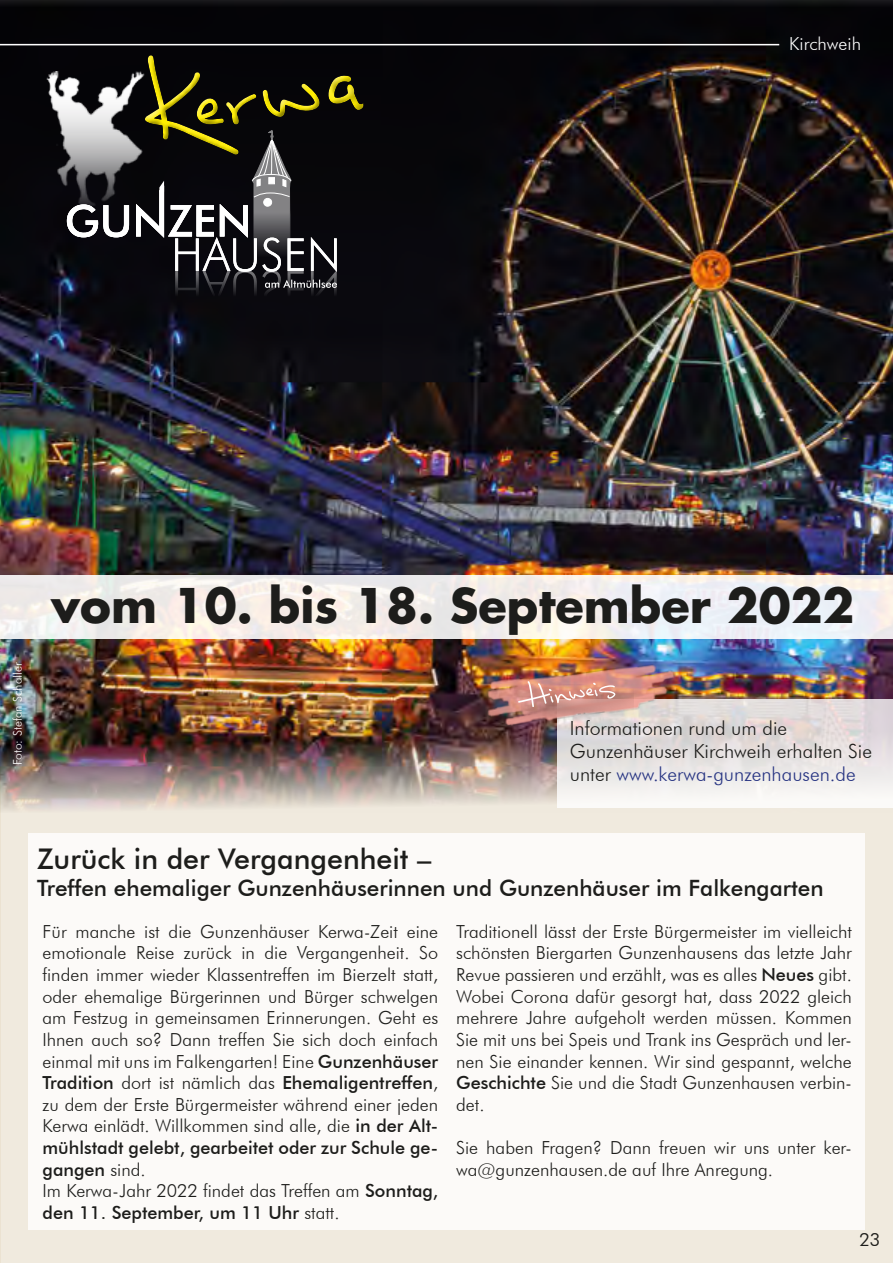
<style>
.page{position:relative;width:893px;height:1263px;background:#fff}
.page>*{position:absolute;margin:0;border:0;box-sizing:border-box;transform-origin:0 0}
.t1{font:700 46.5px "Futura LT Pro";color:#1d1d1b}
.t2{font:500 28.5px "Futura BT";color:#1d1d1b}
.t3{font:500 22.5px "Futura BT";color:#1d1d1b}
.t4{font:300 19.5px/23.4px "Futura BT";color:#1d1d1b}
.t5{font:300 18px/21.6px "Futura BT";color:#1d1d1b}
.t6{font:300 18px "Futura BT";color:#fff}
.t7{font:300 12px "Futura BT";color:#fff}
.s1{color:#283583}
.s2{font-weight:500}
</style>
<div class="page">
<div style="left:0;top:626px;width:893px;height:637px;background:#f0eade"></div>
<img style="left:0;top:0;width:893px;height:812px">
<div style="left:28px;top:833px;width:837px;height:397px;background:#fcfaf8"></div>
<hr style="left:0;top:44px;width:779px;height:1px;background:#fff">
<img style="left:38px;top:72px;width:29px;height:136px">
<svg style="left:67px;top:21px;width:307px;height:284px;background:#2b2a27"></svg>
<div style="left:0;top:575px;width:893px;height:64px;background:linear-gradient(to right,#f4ede6,#f1f1f4)"></div>
<svg style="left:557px;top:699px;width:336px;height:109px"></svg>
<img style="left:475px;top:650px;width:205px;height:85px">
<div style="left:521px;top:684px;width:112px;height:41px;background:#1d1d1b;opacity:.75"></div>
<svg style="left:518px;top:681px;width:97px;height:26px;background:#d79b90"></svg>
<p class="t6" style="left:789px;top:32px;width:73px">Kirchweih</p>
<p class="t7" style="left:10px;top:765px;width:104px;rotate:-90deg">Foto: Stefan Schaller</p>
<h1 class="t1" style="left:51px;top:570px;width:805px">vom 10. bis 18. September 2022</h1>
<p class="t4" style="left:570px;top:716px;width:304px">Informationen rund um die<br>Gunzenhäuser Kirchweih erhalten Sie unter <span class="s1">www.kerwa-gunzenhausen.de</span></p>
<h2 class="t2" style="left:37px;top:841px;width:396px">Zurück in der Vergangenheit –</h2>
<p class="t3" style="left:37px;top:874px;width:788px">Treffen ehemaliger Gunzenhäuserinnen und Gunzenhäuser im Falkengarten</p>
<p class="t5" style="left:43px;top:920px;width:397px">Für manche ist die Gunzenhäuser Kerwa-Zeit eine emotionale Reise zurück in die Vergangenheit. So finden immer wieder Klassentreffen im Bierzelt statt, oder ehemalige Bürgerinnen und Bürger schwelgen am Festzug in gemeinsamen Erinnerungen. Geht es Ihnen auch so? Dann treffen Sie sich doch einfach einmal mit uns im Falkengarten! Eine <span class="s2">Gunzenhäuser Tradition</span> dort ist nämlich das <span class="s2">Ehemaligentreffen</span>, zu dem der Erste Bürgermeister während einer jeden Kerwa einlädt. Willkommen sind alle, die <span class="s2">in der Alt&shy;mühlstadt gelebt, gearbeitet oder zur Schule ge&shy;gangen</span> sind.<br>Im Kerwa-Jahr 2022 findet das Treffen am <span class="s2">Sonntag, den 11. September, um 11 Uhr</span> statt.</p>
<p class="t5" style="left:456px;top:920px;width:397px;text-align:justify">Traditionell lässt der Erste Bürgermeister im vielleicht schönsten Biergarten Gunzenhausens das letzte Jahr Revue passieren und erzählt, was es alles <span class="s2">Neues</span> gibt.<br>Wobei Corona dafür gesorgt hat, dass 2022 gleich mehrere Jahre aufgeholt werden müssen. Kommen Sie mit uns bei Speis und Trank ins Gespräch und ler&shy;nen Sie einander kennen. Wir sind gespannt, welche <span class="s2">Geschichte</span> Sie und die Stadt Gunzenhausen verbin&shy;det.</p>
<p class="t5" style="left:456px;top:1136px;width:397px">Sie haben Fragen? Dann freuen wir uns unter ker&shy;wa@gunzenhausen.de auf Ihre Anregung.</p>
<p class="t5" style="left:859px;top:1228px;width:22px">23</p>
</div>
